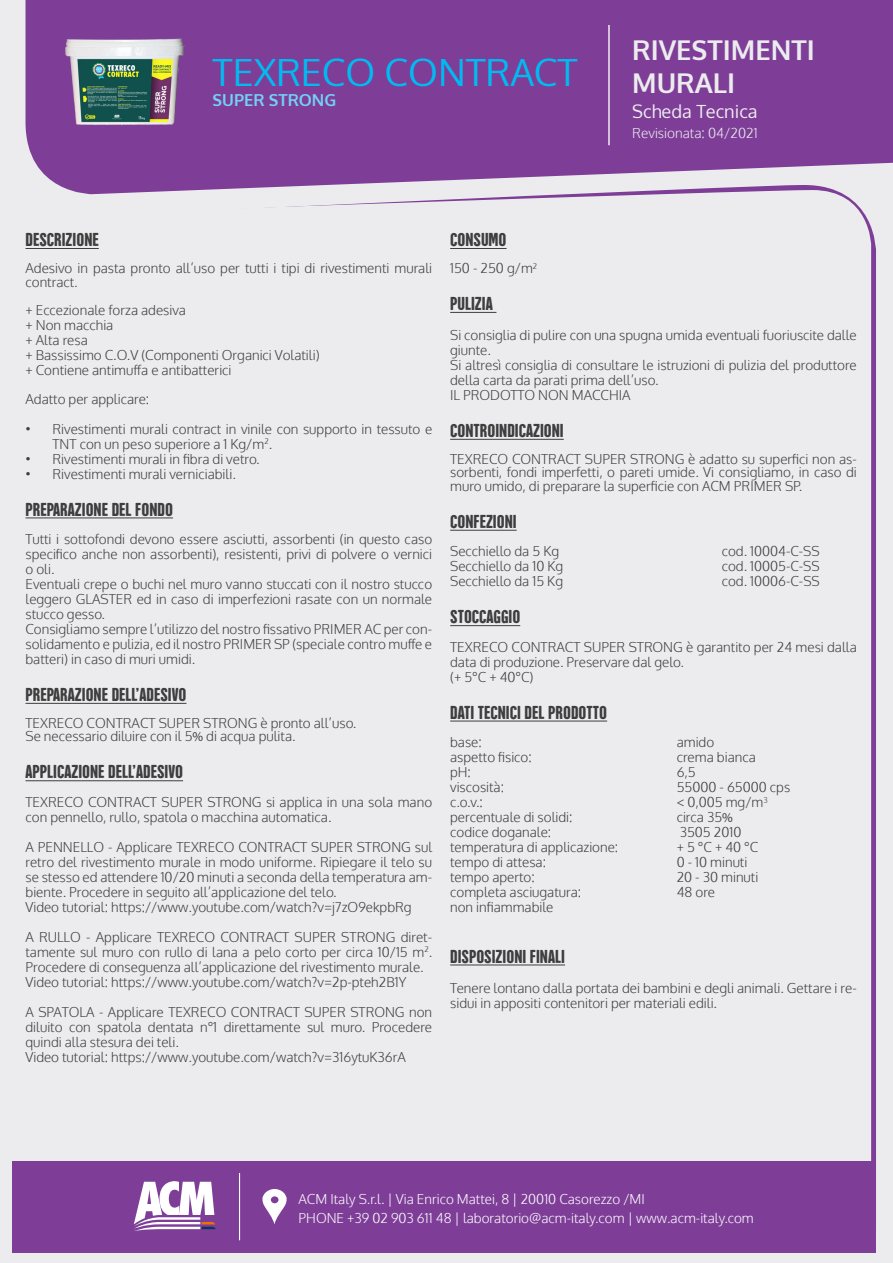
<style>
.page{position:relative;width:893px;height:1263px;background:#ececee}
.page>*{position:absolute;margin:0;border:0;box-sizing:border-box;transform-origin:0 0}
.t1{font:37.5px "Oxygen";color:#00bbf1}
.t2{font:700 27.3px "Oxygen";color:#ececee}
.t3{font:19.5px "Hector Rounded";color:#3e3e3f}
.t4{font:18.15px "Oxygen";color:#ececee}
.t5{font:700 16.5px "Oxygen";color:#72d1f6}
.t6{font:300 13.65px "Oxygen";color:#ececee}
.t7{font:300 13.5px/15px "Oxygen";color:#3e3e3f}
.t8{font:300 13.5px "Oxygen";color:#fff}
.s1{font-family:"Myriad Pro";font-weight:400}
</style>
<div class="page">
<div style="left:26px;top:0;width:867px;height:185px;background:#7e3e98"></div>
<hr style="left:26px;top:248px;width:73px;height:1px;background:#3e3e3f">
<hr style="left:26px;top:518px;width:147px;height:1px;background:#3e3e3f">
<hr style="left:26px;top:703px;width:161px;height:1px;background:#3e3e3f">
<hr style="left:26px;top:780px;width:157px;height:1px;background:#3e3e3f">
<hr style="left:450px;top:248px;width:57px;height:1px;background:#3e3e3f">
<hr style="left:450px;top:312px;width:46px;height:1px;background:#3e3e3f">
<hr style="left:450px;top:439px;width:114px;height:1px;background:#3e3e3f">
<hr style="left:450px;top:530px;width:67px;height:1px;background:#3e3e3f">
<hr style="left:450px;top:625px;width:70px;height:1px;background:#3e3e3f">
<hr style="left:450px;top:721px;width:157px;height:1px;background:#3e3e3f">
<hr style="left:450px;top:965px;width:115px;height:1px;background:#3e3e3f">
<div style="left:13px;top:1161px;width:863px;height:91px;background:#7e3e98"></div>
<img style="left:40px;top:6px;width:170px;height:134px">
<hr style="left:608px;top:25px;width:2px;height:120px;background:#ececee">
<svg style="left:262px;top:1189px;width:25px;height:35px"></svg>
<hr style="left:239px;top:1173px;width:1px;height:67px;background:#fff">
<svg style="left:134px;top:1181px;width:82px;height:49px"></svg>
<p class="t1" style="left:213px;top:47px;width:367px">TEXRECO CONTRACT</p>
<p class="t5" style="left:213px;top:90px;width:125px">SUPER STRONG</p>
<p class="t2" style="left:632px;top:33px;width:184px">RIVESTIMENTI</p>
<p class="t2" style="left:632px;top:66px;width:104px">MURALI</p>
<p class="t4" style="left:632px;top:99px;width:127px">Scheda Tecnica</p>
<p class="t6" style="left:632px;top:125px;width:127px">Revisionata: 04/2021</p>
<p class="t3" style="left:26px;top:230px;width:75px">DESCRIZIONE</p>
<p class="t7" style="left:26px;top:262px;width:408px;line-height:13.5px">Adesivo in pasta pronto all’uso per tutti i tipi di rivestimenti murali contract.</p>
<p class="t7" style="left:26px;top:303px;width:162px">+ Eccezionale forza adesiva</p>
<p class="t7" style="left:26px;top:318px;width:89px">+ Non macchia</p>
<p class="t7" style="left:26px;top:333px;width:64px">+ Alta resa</p>
<p class="t7" style="left:26px;top:348px;width:296px">+ Bassissimo C.O.V (Componenti Organici Volatili)</p>
<p class="t7" style="left:26px;top:363px;width:208px">+ Contiene antimuffa e antibatterici</p>
<p class="t7" style="left:26px;top:392px;width:125px">Adatto per applicare:</p>
<p class="t7" style="left:53px;top:422px;width:381px;text-indent:-27px">• Rivestimenti murali contract in vinile con supporto in tessuto e<br>TNT con un peso superiore a 1 Kg/m<sup>2</sup>.</p>
<p class="t7" style="left:26px;top:452px;width:236px">• Rivestimenti murali in fibra di vetro.</p>
<p class="t7" style="left:26px;top:467px;width:212px">• Rivestimenti murali verniciabili.</p>
<p class="t3" style="left:26px;top:499px;width:149px">PREPARAZIONE DEL FONDO</p>
<p class="t7" style="left:26px;top:532px;width:408px;text-align:justify">Tutti i sottofondi devono essere asciutti, assorbenti (in questo caso specifico anche non assorbenti), resistenti, privi di polvere o vernici o oli.</p>
<p class="t7" style="left:26px;top:577px;width:408px;text-align:justify">Eventuali crepe o buchi nel muro vanno stuccati con il nostro stucco leggero GLASTER ed in caso di imperfezioni rasate con un normale stucco gesso.</p>
<p class="t7" style="left:26px;top:622px;width:408px;text-align:justify">Consigliamo sempre l’utilizzo del nostro fissativo PRIMER AC per con&shy;solidamento e pulizia, ed il nostro PRIMER SP (speciale contro muffe e batteri) in caso di muri umidi.</p>
<p class="t3" style="left:26px;top:684px;width:162px">PREPARAZIONE DELL’ADESIVO</p>
<p class="t7" style="left:26px;top:716px;width:332px">TEXRECO CONTRACT SUPER STRONG è pronto all’uso.</p>
<p class="t7" style="left:26px;top:729px;width:271px">Se necessario diluire con il 5<span class="s1">%</span> di acqua pulita.</p>
<p class="t3" style="left:26px;top:762px;width:159px">APPLICAZIONE DELL’ADESIVO</p>
<p class="t7" style="left:26px;top:795px;width:408px">TEXRECO CONTRACT SUPER STRONG si applica in una sola mano con pennello, rullo, spatola o macchina automatica.</p>
<p class="t7" style="left:26px;top:840px;width:408px;text-align:justify">A PENNELLO - Applicare TEXRECO CONTRACT SUPER STRONG sul retro del rivestimento murale in modo uniforme. Ripiegare il telo su se stesso ed attendere 10/20 minuti a seconda della temperatura am&shy;biente. Procedere in seguito all’applicazione del telo.</p>
<p class="t7" style="left:26px;top:900px;width:388px">Video tutorial: https://www.youtube.com/watch?v=j7zO9ekpbRg</p>
<p class="t7" style="left:26px;top:930px;width:408px;text-align:justify">A RULLO - Applicare TEXRECO CONTRACT SUPER STRONG diret&shy;tamente sul muro con rullo di lana a pelo corto per circa 10/15 m<sup>2</sup>.<br>Procedere di conseguenza all’applicazione del rivestimento murale.</p>
<p class="t7" style="left:26px;top:975px;width:382px">Video tutorial: https://www.youtube.com/watch?v=2p-pteh2B1Y</p>
<p class="t7" style="left:26px;top:1005px;width:408px;text-align:justify">A SPATOLA - Applicare TEXRECO CONTRACT SUPER STRONG non diluito con spatola dentata n°1 direttamente sul muro. Procedere quindi alla stesura dei teli.</p>
<p class="t7" style="left:26px;top:1050px;width:382px">Video tutorial: https://www.youtube.com/watch?v=316ytuK36rA</p>
<p class="t3" style="left:450px;top:230px;width:58px">CONSUMO</p>
<p class="t7" style="left:450px;top:261px;width:89px">150 - 250 g/m<sup>2</sup></p>
<p class="t3" style="left:450px;top:294px;width:44px">PULIZIA</p>
<p class="t7" style="left:450px;top:328px;width:408px">Si consiglia di pulire con una spugna umida eventuali fuoriuscite dalle giunte.</p>
<p class="t7" style="left:450px;top:358px;width:408px">Si altresì consiglia di consultare le istruzioni di pulizia del produttore della carta da parati prima dell’uso.</p>
<p class="t7" style="left:450px;top:388px;width:182px">IL PRODOTTO NON MACCHIA</p>
<p class="t3" style="left:450px;top:420px;width:115px">CONTROINDICAZIONI</p>
<p class="t7" style="left:450px;top:453px;width:408px;line-height:13.5px;text-align:justify">TEXRECO CONTRACT SUPER STRONG è adatto su superfici non as&shy;sorbenti, fondi imperfetti, o pareti umide. Vi consigliamo, in caso di muro umido, di preparare la superficie con ACM PRIMER SP.</p>
<p class="t3" style="left:450px;top:511px;width:68px">CONFEZIONI</p>
<p class="t7" style="left:450px;top:544px;width:110px">Secchiello da 5 Kg</p>
<p class="t7" style="left:722px;top:544px;width:100px">cod. 10004-C-SS</p>
<p class="t7" style="left:450px;top:559px;width:115px">Secchiello da 10 Kg</p>
<p class="t7" style="left:722px;top:559px;width:100px">cod. 10005-C-SS</p>
<p class="t7" style="left:450px;top:574px;width:114px">Secchiello da 15 Kg</p>
<p class="t7" style="left:722px;top:574px;width:100px">cod. 10006-C-SS</p>
<p class="t3" style="left:450px;top:607px;width:72px">STOCCAGGIO</p>
<p class="t7" style="left:450px;top:640px;width:408px">TEXRECO CONTRACT SUPER STRONG è garantito per 24 mesi dalla data di produzione. Preservare dal gelo.</p>
<p class="t7" style="left:450px;top:670px;width:85px">(+ 5°C + 40°C)</p>
<p class="t3" style="left:450px;top:702px;width:158px">DATI TECNICI DEL PRODOTTO</p>
<p class="t7" style="left:450px;top:735px;width:33px">base:</p>
<p class="t7" style="left:677px;top:735px;width:39px">amido</p>
<p class="t7" style="left:450px;top:750px;width:83px">aspetto fisico:</p>
<p class="t7" style="left:677px;top:750px;width:81px">crema bianca</p>
<p class="t7" style="left:450px;top:765px;width:22px">pH:</p>
<p class="t7" style="left:677px;top:765px;width:21px">6,5</p>
<p class="t7" style="left:450px;top:780px;width:55px">viscosità:</p>
<p class="t7" style="left:677px;top:780px;width:115px">55000 - 65000 cps</p>
<p class="t7" style="left:450px;top:795px;width:34px">c.o.v.:</p>
<p class="t7" style="left:677px;top:795px;width:93px">&lt; 0,005 mg/m<sup>3</sup></p>
<p class="t7" style="left:450px;top:810px;width:124px">percentuale di solidi:</p>
<p class="t7" style="left:677px;top:810px;width:58px">circa 35<span class="s1">%</span></p>
<p class="t7" style="left:450px;top:825px;width:103px">codice doganale:</p>
<p class="t7" style="left:680px;top:825px;width:63px">3505 2010</p>
<p class="t7" style="left:450px;top:840px;width:170px">temperatura di applicazione:</p>
<p class="t7" style="left:677px;top:840px;width:83px">+ 5 °C + 40 °C</p>
<p class="t7" style="left:450px;top:855px;width:97px">tempo di attesa:</p>
<p class="t7" style="left:677px;top:855px;width:72px">0 - 10 minuti</p>
<p class="t7" style="left:450px;top:870px;width:86px">tempo aperto:</p>
<p class="t7" style="left:677px;top:870px;width:83px">20 - 30 minuti</p>
<p class="t7" style="left:450px;top:885px;width:133px">completa asciugatura:</p>
<p class="t7" style="left:677px;top:885px;width:40px">48 ore</p>
<p class="t7" style="left:450px;top:900px;width:105px">non infiammabile</p>
<p class="t3" style="left:450px;top:946px;width:116px">DISPOSIZIONI FINALI</p>
<p class="t7" style="left:450px;top:981px;width:408px">Tenere lontano dalla portata dei bambini e degli animali. Gettare i re&shy;sidui in appositi contenitori per materiali edili.</p>
<p class="t8" style="left:299px;top:1190px;width:348px">ACM Italy S.r.l. | Via Enrico Mattei, 8 | 20010 Casorezzo /MI</p>
<p class="t8" style="left:299px;top:1210px;width:457px">PHONE +39 02 903 611 48 | laboratorio@acm-italy.com | www.acm-italy.com</p>
</div>
